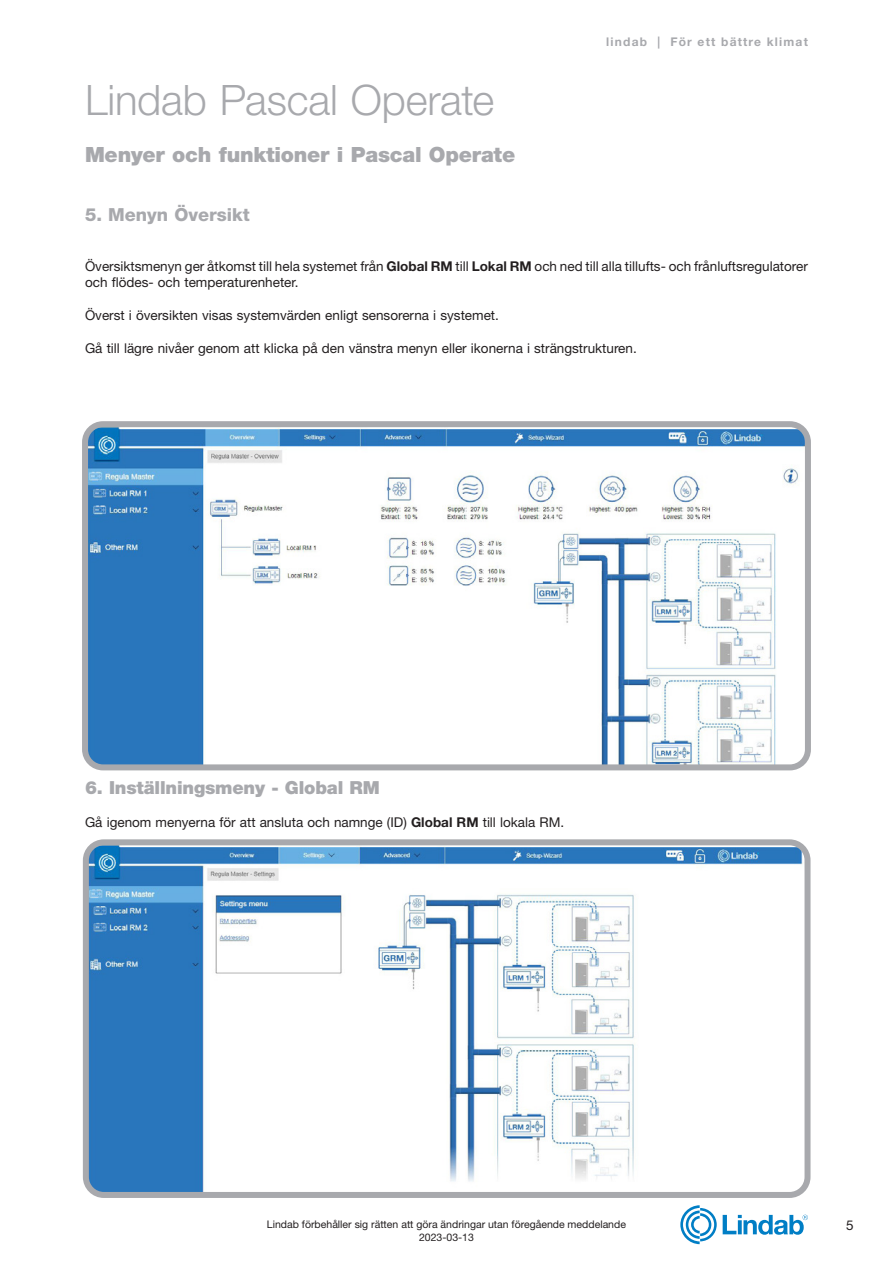
<style>
.page{position:relative;width:893px;height:1263px;background:#fff}
.page>*{position:absolute;margin:0;border:0;box-sizing:border-box;transform-origin:0 0}
.t1{font:300 42px "Helvetica Neue LT Pro";letter-spacing:-.005em;color:#a8a9ad}
.Subheading{font:900 21px "Helvetica Neue LT Pro";letter-spacing:-.01em;color:#a8a9ad}
.Subheading-2{font:900 18px "Helvetica Neue LT Pro";letter-spacing:-.01em;color:#a8a9ad}
.Picture{font:800 18px "Helvetica Neue LT Pro";color:#a8a9ad}
.Picture-2{font:13.5px/16.5px "Helvetica Neue LT Pro";color:#231f20}
.t2{font:700 12px "Helvetica Neue LT Pro";letter-spacing:.1em;color:#a8a9ad}
.t3{font:10.5px "Helvetica Neue LT Pro";color:#231f20}
.s1{font-weight:700}
</style>
<div class="page">
<svg style="left:723px;top:1215px;width:85px;height:20px"></svg>
<svg style="left:680px;top:1205px;width:37px;height:39px"></svg>
<img style="left:89px;top:428px;width:715px;height:335px">
<div style="left:82px;top:421px;width:729px;height:349px;border:6px solid #a8a9ad;border-radius:18px"></div>
<img style="left:90px;top:846px;width:713px;height:345px">
<div style="left:83px;top:839px;width:727px;height:359px;border:6px solid #a8a9ad;border-radius:18px"></div>
<h1 class="t1" style="left:85px;top:74px;width:411px">Lindab Pascal Operate</h1>
<p class="Subheading" style="left:85px;top:142px;width:432px">Menyer och funktioner i Pascal Operate</p>
<p class="t2" style="left:606px;top:34px;width:203px">lindab | För ett bättre klimat</p>
<p class="Picture" style="left:85px;top:204px;width:166px">5. Menyn Översikt</p>
<p class="Picture-2" style="left:85px;top:257px;width:724px">Översiktsmenyn ger åtkomst till hela systemet från <span class="s1">Global RM</span> till <span class="s1">Lokal RM</span> och ned till alla tillufts- och frånluftsregulatorer och flödes- och temperaturenheter.</p>
<p class="Picture-2" style="left:85px;top:307px;width:415px">Överst i översikten visas systemvärden enligt sensorerna i systemet.</p>
<p class="Picture-2" style="left:85px;top:340px;width:553px">Gå till lägre nivåer genom att klicka på den vänstra menyn eller ikonerna i strängstrukturen.</p>
<p class="Subheading-2" style="left:85px;top:777px;width:296px">6. Inställningsmeny - Global RM</p>
<p class="Picture-2" style="left:85px;top:813px;width:481px">Gå igenom menyerna för att ansluta och namnge (ID) <span class="s1">Global RM</span> till lokala RM.</p>
<p class="t3" style="left:267px;top:1218px;width:361px">Lindab förbehåller sig rätten att göra ändringar utan föregående meddelande</p>
<p class="Picture-2" style="left:846px;top:1217px;width:9px">5</p>
<p class="t3" style="left:419px;top:1230px;width:56px">2023-03-13</p>
</div>
